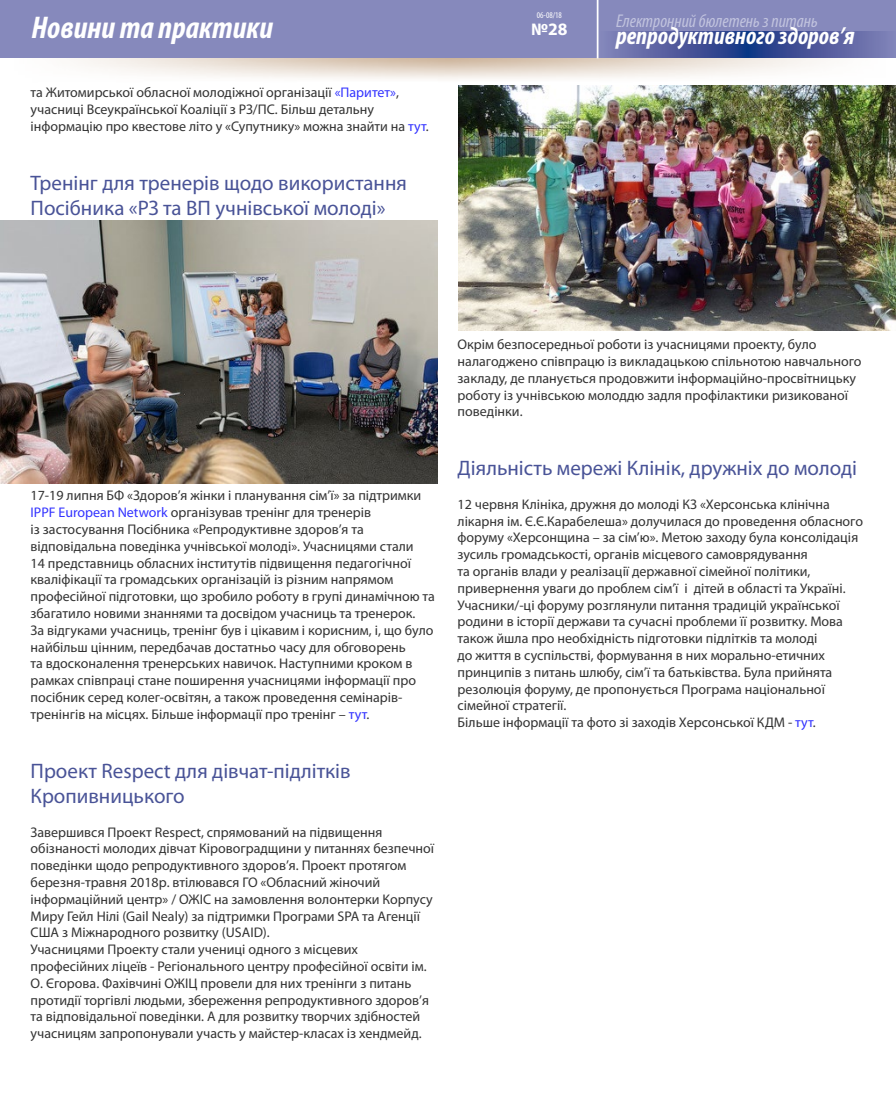
<style>
.page{position:relative;width:896px;height:1094px;background:#fff}
.page>*{position:absolute;margin:0;border:0;box-sizing:border-box;transform-origin:0 0}
.t1{font:italic 700 condensed 31.5px "Myriad Pro";color:#fff}
.t2{font:italic 700 condensed 24.68px "Myriad Pro";color:#fff}
.t3{font:21px/25.2px "Myriad Pro";color:#495397}
.t4{font:italic condensed 18.46px "Myriad Pro";color:#c1c3de}
.t5{font:700 17.5px "Myriad Pro";color:#fff}
.t6{font:14px/16.8px "Myriad Pro";color:#333}
.t7{font:condensed 8.75px "Myriad Pro";color:#fff}
.s1{color:#33f}
</style>
<div class="page">
<img style="left:74px;top:58px;width:812px;height:28px">
<div style="left:0;top:0;width:896px;height:58px;background:#8689bc"></div>
<svg style="left:598px;top:32px;width:288px;height:26px;background:#4e5a9d"></svg>
<hr style="left:597px;top:0;width:1px;height:58px;background:#fff">
<img style="left:0;top:220px;width:438px;height:263px">
<img style="left:458px;top:86px;width:438px;height:245px">
<h1 class="t1" style="left:32px;top:8px;width:243px">Новини та практики</h1>
<p class="t6" style="left:31px;top:84px;width:400px">та Житомирської обласної молодіжної організації <span class="s1">«Паритет»</span>, учасниці Всеукраїнської Коаліції з РЗ/ПС. Більш детальну інформацію про квестове літо у «Супутнику» можна знайти на <span class="s1">тут</span>.</p>
<h3 class="t3" style="left:31px;top:170px;width:378px">Тренінг для тренерів щодо використання<br>Посібника «РЗ та ВП учнівської молоді»</h3>
<p class="t7" style="left:537px;top:9px;width:27px">06-08/18</p>
<p class="t5" style="left:531px;top:18px;width:38px">№28</p>
<h3 class="t4" style="left:616px;top:9px;width:203px">Електронний бюлетень з питань</h3>
<h2 class="t2" style="left:616px;top:20px;width:240px">репродуктивного здоров’я</h2>
<p class="t6" style="left:31px;top:487px;width:406px">17-19 липня БФ «Здоров’я жінки і планування сім’ї» за підтримки <span class="s1">IPPF European Network</span> організував тренінг для тренерів<br>із застосування Посібника «Репродуктивне здоров’я та відповідальна поведінка учнівської молоді». Учасницями стали<br>14 представниць обласних інститутів підвищення педагогічної кваліфікації та громадських організацій із різним напрямом професійної підготовки, що зробило роботу в групі динамічною та збагатило новими знаннями та досвідом учасниць та тренерок.<br>За відгуками учасниць, тренінг був і цікавим і корисним, і, що було найбільш цінним, передбачав достатньо часу для обговорень<br>та вдосконалення тренерських навичок. Наступними кроком в рамках співпраці стане поширення учасницями інформації про посібник серед колег-освітян, а також проведення семінарів&shy;тренінгів на місцях. Більше інформації про тренінг – <span class="s1">тут</span>.</p>
<h3 class="t3" style="left:31px;top:758px;width:322px">Проект Respect для дівчат-підлітків<br>Кропивницького</h3>
<p class="t6" style="left:31px;top:823px;width:405px">Завершився Проект Respect, спрямований на підвищення обізнаності молодих дівчат Кіровоградщини у питаннях безпечної поведінки щодо репродуктивного здоров’я. Проект протягом березня-травня 2018р. втілювався ГО «Обласний жіночий інформаційний центр» / ОЖІС на замовлення волонтерки Корпусу Миру Гейл Нілі (Gail Nealy) за підтримки Програми SPA та Агенції США з Міжнародного розвитку (USAID).<br>Учасницями Проекту стали учениці одного з місцевих професійних ліцеїв - Регіонального центру професійної освіти ім.<br>О. Єгорова. Фахівчині ОЖІЦ провели для них тренінги з питань протидії торгівлі людьми, збереження репродуктивного здоров’я та відповідальної поведінки. А для розвитку творчих здібностей учасницям запропонували участь у майстер-класах із хендмейд.</p>
<p class="t6" style="left:458px;top:336px;width:405px">Окрім безпосередньої роботи із учасницями проекту, було налагоджено співпрацю із викладацькою спільнотою навчального закладу, де планується продовжити інформаційно-просвітницьку роботу із учнівською молоддю задля профілактики ризикованої поведінки.</p>
<h3 class="t3" style="left:458px;top:455px;width:401px">Діяльність мережі Клінік, дружніх до молоді</h3>
<p class="t6" style="left:458px;top:495px;width:407px">12 червня Клініка, дружня до молоді КЗ «Херсонська клінічна лікарня ім. Є.Є.Карабелеша» долучилася до проведення обласного форуму «Херсонщина – за сім’ю». Метою заходу була консолідація зусиль громадськості, органів місцевого самоврядування<br>та органів влади у реалізації державної сімейної політики, привернення уваги до проблем сім’ї і дітей в області та Україні.<br>Учасники/-ці форуму розглянули питання традицій української родини в історії держави та сучасні проблеми її розвитку. Мова також йшла про необхідність підготовки підлітків та молоді<br>до життя в суспільстві, формування в них морально-етичних принципів з питань шлюбу, сім’ї та батьківства. Була прийнята резолюція форуму, де пропонується Програма національної сімейної стратегії.<br>Більше інформації та фото зі заходів Херсонської КДМ - <span class="s1">тут</span>.</p>
</div>
